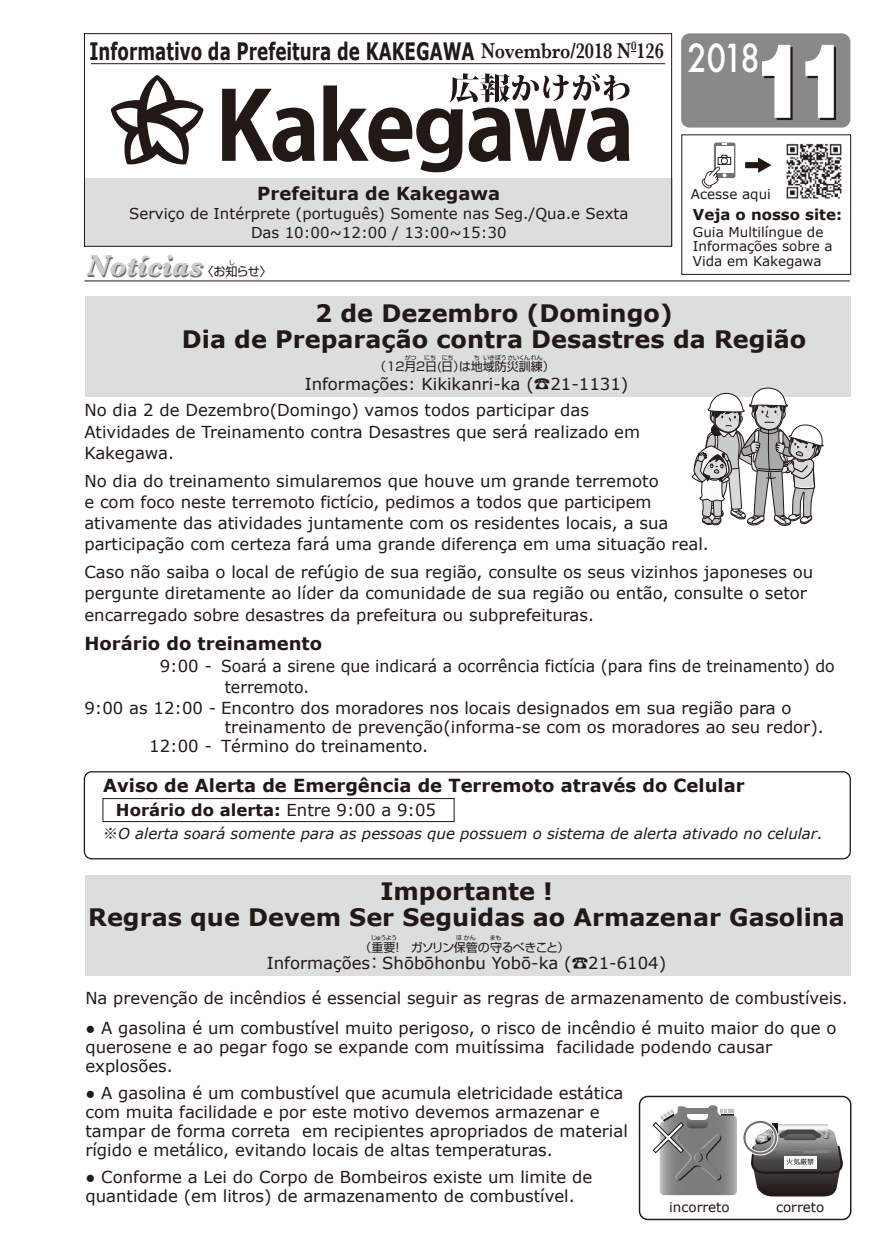
<style>
.page{position:relative;width:891px;height:1257px;background:#fff}
.page>*{position:absolute;margin:0;border:0;box-sizing:border-box;transform-origin:0 0}
.t1{font:900 102px "Helvetica LT Std";color:#fff;scale:.75 1}
.t2{font:italic 700 30px "Baskerville";color:#727171}
.t3{font:700 24px/25.5px "Verdana";color:#221815;text-align:center}
.t4{font:700 24px "Verdana";color:#221815;scale:.7 1}
.t5{font:700 18px "Verdana";color:#221815}
.t6{font:16.5px/21.3px "Verdana";color:#221815}
.t7{font:700 16.5px "Verdana";color:#221815}
.t8{font:16.5px "Verdana";color:#221815;scale:.95 1}
.t9{font:15px/19.2px "Verdana";color:#221815;text-align:center}
.t10{font:italic 15px "Verdana";color:#221815}
.t11{font:700 15px "Verdana";color:#221815}
.t12{font:13.5px/14.9px "Verdana";color:#221815}
.t13{font:12px "Shin Go Pr 6 N";letter-spacing:-.045em;color:#221815}
.t14{font:12px "Shin Go Pr 6 N";color:#221815}
.t15{font:12px "Shin Go Pr 6 N";letter-spacing:-.02em;color:#221815}
.t16{font:6px "Shin Go Pr 6 N";letter-spacing:-.035em;color:#221815}
.s1{font-family:"Baskerville";font-weight:600;font-size:22.35px}
.s2{font-family:"Futura";font-weight:500;font-size:37.5px;color:#fff}
.s3{font-family:"Shin Go Pr 6 N"}
.s4{font-weight:400}
.s5{font-family:"Koz Go Pr 6 N";font-style:normal}
.s6{font-family:"Koz Go Pr 6 N"}
</style>
<div class="page">
<div style="left:85px;top:178px;width:587px;height:68px;background:#dcdddd"></div>
<div style="left:681px;top:33px;width:169px;height:95px;background:#898989;border-radius:9px"></div>
<div style="left:84px;top:33px;width:587px;height:213px;border:1px solid #221815"></div>
<hr style="left:84px;top:280px;width:765px;height:1px;background:#221815">
<div style="left:85px;top:297px;width:765px;height:100px;background:#dcdddd"></div>
<div style="left:85px;top:875px;width:765px;height:100px;background:#dcdddd"></div>
<div style="left:102px;top:798px;width:352px;height:24px;border:1px solid #221815"></div>
<div style="left:84px;top:771px;width:766px;height:88px;border:1px solid #221815;border-radius:7px"></div>
<svg style="left:743px;top:1121px;width:100px;height:75px"></svg>
<svg style="left:652px;top:1105px;width:84px;height:90px"></svg>
<div style="left:638px;top:1095px;width:213px;height:125px;border:1px solid #221815;border-radius:8px"></div>
<svg style="left:111px;top:75px;width:92px;height:90px"></svg>
<hr style="left:91px;top:63px;width:574px;height:1px;background:#221815">
<img style="left:786px;top:143px;width:56px;height:56px">
<svg style="left:713px;top:143px;width:22px;height:35px"></svg>
<div style="left:715px;top:146px;width:18px;height:27px;background:#fff"></div>
<div style="left:717px;top:157px;width:14px;height:8px;border:1px solid #221815"></div>
<div style="left:721px;top:157px;width:6px;height:7px;border:1px solid #221815;border-radius:50%"></div>
<svg style="left:720px;top:155px;width:8px;height:3px"></svg>
<svg style="left:701px;top:166px;width:25px;height:23px"></svg>
<svg style="left:745px;top:157px;width:26px;height:16px"></svg>
<svg style="left:222px;top:89px;width:93px;height:73px"></svg>
<svg style="left:323px;top:73px;width:306px;height:99px"></svg>
<svg style="left:691px;top:387px;width:132px;height:139px"></svg>
<h3 class="t4" style="left:89px;top:34px;width:958px">Informativo da Prefeitura de KAKEGAWA <span class="s1">Novembro/2018 N</span><sup>0</sup><span class="s1">126</span> <span class="s2">2018</span></h3>
<h1 class="t1" style="left:754px;top:14px;width:127px">11</h1>
<p class="t5" style="left:257px;top:181px;width:244px">Prefeitura de Kakegawa</p>
<p class="t12" style="left:690px;top:186px;width:81px">Acesse aqui</p>
<p class="t9" style="left:129px;top:204px;width:500px">Serviço de Intérprete (português) Somente nas Seg./Qua.e Sexta<br>Das 10:00~12:00 / 13:00~15:30</p>
<h2 class="t2" style="left:88px;top:246px;width:118px">Notícias</h2>
<p class="t11" style="left:692px;top:203px;width:151px">Veja o nosso site:</p>
<p class="t12" style="left:692px;top:224px;width:141px">Guia Multilíngue de<br>Informações sobre a<br>Vida em Kakegawa</p>
<p class="t16" style="left:229px;top:258px;width:7px">し</p>
<p class="t15" style="left:201px;top:262px;width:72px">〈お知らせ〉</p>
<h3 class="t3" style="left:182px;top:300px;width:625px">2 de Dezembro (Domingo)<br>Dia de Preparação contra Desastres da Região</h3>
<p class="t16" style="left:404px;top:353px;width:62px">がつ　にち　にち　　</p>
<p class="t16" style="left:473px;top:353px;width:70px">ち いきぼうさいくんれん</p>
<p class="t14" style="left:374px;top:357px;width:182px">（12月2日(日）は地域防災訓練）</p>
<p class="t6" style="left:305px;top:373px;width:325px">Informações: Kikikanri-ka (<span class="s3">☎</span>21-1131)</p>
<p class="t6" style="left:84px;top:399px;width:557px">No dia 2 de Dezembro(Domingo) vamos todos participar das<br>Atividades de Treinamento contra Desastres que será realizado em<br>Kakegawa.</p>
<p class="t6" style="left:84px;top:470px;width:626px">No dia do treinamento simularemos que houve um grande terremoto<br>e com foco neste terremoto fictício, pedimos a todos que participem ativamente das atividades juntamente com os residentes locais, a sua participação com certeza fará uma grande diferença em uma situação real.</p>
<p class="t6" style="left:84px;top:561px;width:730px">Caso não saiba o local de refúgio de sua região, consulte os seus vizinhos japoneses ou pergunte diretamente ao líder da comunidade de sua região ou então, consulte o setor encarregado sobre desastres da prefeitura ou subprefeituras.</p>
<p class="t5" style="left:84px;top:631px;width:239px">Horário do treinamento</p>
<p class="t6" style="left:160px;top:655px;width:676px">9:00 - Soará a sirene que indicará a ocorrência fictícia (para fins de treinamento) do</p>
<p class="t8" style="left:225px;top:675px;width:90px">terremoto.</p>
<p class="t6" style="left:84px;top:697px;width:708px">9:00 as 12:00 - Encontro dos moradores nos locais designados em sua região para o</p>
<p class="t6" style="left:149px;top:717px;width:676px;line-height:19.2px;text-indent:76px">treinamento de prevenção(informa-se com os moradores ao seu redor).<br>12:00 - Término do treinamento.</p>
<p class="t5" style="left:103px;top:773px;width:643px">Aviso de Alerta de Emergência de Terremoto através do Celular</p>
<p class="t7" style="left:116px;top:798px;width:322px">Horário do alerta: <span class="s4">Entre 9:00 a 9:05</span></p>
<p class="t10" style="left:103px;top:823px;width:721px"><span class="s5">※</span>O alerta soará somente para as pessoas que possuem o sistema de alerta ativado no celular.</p>
<h3 class="t3" style="left:88px;top:878px;width:758px">Importante !<br>Regras que Devem Ser Seguidas ao Armazenar Gasolina</h3>
<p class="t16" style="left:371px;top:932px;width:28px">じゅうよう</p>
<p class="t16" style="left:456px;top:932px;width:21px">ほ かん</p>
<p class="t16" style="left:490px;top:932px;width:13px">まも</p>
<p class="t13" style="left:359px;top:937px;width:211px">（重要！　ガソリン保管の守るべきこと）</p>
<p class="t6" style="left:267px;top:952px;width:401px">Informações<span class="s6">：</span> Shōbōhonbu Yobō-ka (<span class="s6">☎</span>21-6104)</p>
<p class="t6" style="left:85px;top:987px;width:763px">Na prevenção de incêndios é essencial seguir as regras de armazenamento de combustíveis.</p>
<p class="t6" style="left:85px;top:1017px;width:752px;line-height:19.2px">● A gasolina é um combustível muito perigoso, o risco de incêndio é muito maior do que o querosene e ao pegar fogo se expande com muitíssima facilidade podendo causar explosões.</p>
<p class="t6" style="left:85px;top:1082px;width:544px;line-height:19.2px">● A gasolina é um combustível que acumula eletricidade estática com muita facilidade e por este motivo devemos armazenar e tampar de forma correta em recipientes apropriados de material rígido e metálico, evitando locais de altas temperaturas.</p>
<p class="t6" style="left:85px;top:1166px;width:508px;line-height:19.2px">● Conforme a Lei do Corpo de Bombeiros existe um limite de quantidade (em litros) de armazenamento de combustível.</p>
<p class="t12" style="left:669px;top:1199px;width:62px">incorreto</p>
<p class="t12" style="left:776px;top:1199px;width:50px">correto</p>
</div>
